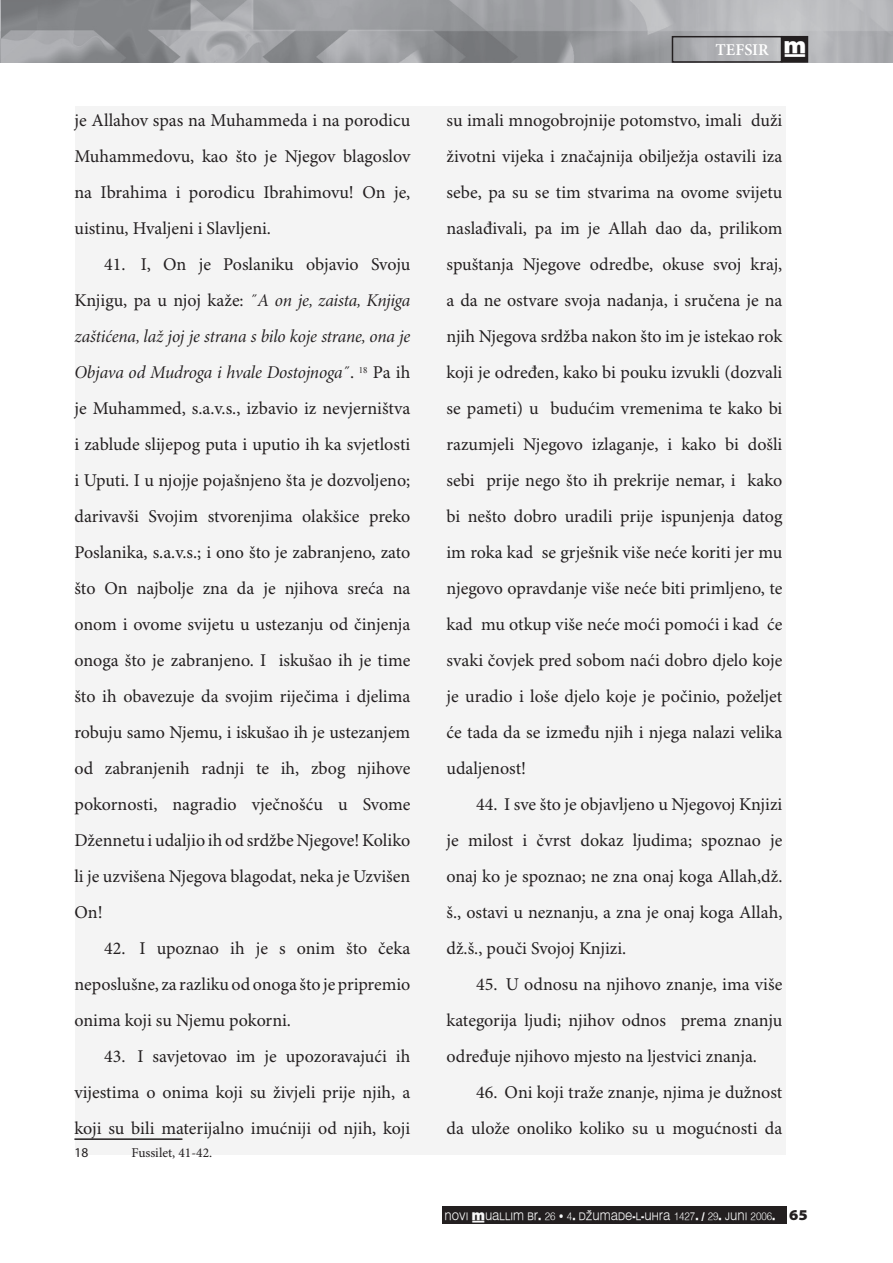
<style>
.page{position:relative;width:893px;height:1263px;background:#fff}
.page>*{position:absolute;margin:0;border:0;box-sizing:border-box;transform-origin:0 0}
.t1{font:18px/36px "Minion Pro";color:#231f20;text-align:justify}
.t2{font:18px/36px "Minion Pro It Subh";letter-spacing:-.01em;color:#231f20;text-align:justify}
.t3{font:600 16.5px "Minion Pro";color:#fff}
.t4{font:13.5px "Minion Pro";color:#231f20}
.t5{font:13.5px "Myriad Pro";color:#231f20}
.t6{font:10.8px "Muallim";color:#f9f9f9;scale:.91 1}
.s1{font-family:"Minion Pro"}
.s2{font-family:"Muallim";font-weight:400}
.s3{font-family:"Myriad Pro";font-weight:900;font-stretch:semi-expanded;font-size:15px;color:#231f20}
</style>
<div class="page">
<img style="left:0;top:0;width:893px;height:62px">
<div style="left:672px;top:36px;width:110px;height:27px;border:2px solid #231f20"></div>
<div style="left:782px;top:37px;width:25px;height:25px;background:#231f20"></div>
<div style="left:781px;top:36px;width:27px;height:27px;border:2px solid #231f20"></div>
<div style="left:442px;top:1205px;width:345px;height:18px;background:#231f20"></div>
<div style="left:75px;top:106px;width:711px;height:1049px;background:#f4f4f4"></div>
<hr style="left:74px;top:1138px;width:108px;height:2px;background:#231f20">
<p class="t1" style="left:74px;top:103px;width:337px">je Allahov spas na Muhammeda i na porodicu Muhammedovu, kao što je Njegov blagoslov na Ibrahima i porodicu Ibrahimovu! On je, uistinu, Hvaljeni i Slavljeni.</p>
<p class="t1" style="left:104px;top:247px;width:308px">41. I, On je Poslaniku objavio Svoju</p>
<p class="t2" style="left:74px;top:283px;width:337px"><span class="s1">Knjigu, pa u njoj kaže:</span> ˝A on je, zaista, Knjiga zaštićena, laž joj je strana s bilo koje strane, ona je Objava od Mudroga i hvale Dostojnoga˝<span class="s1">.</span> <sup>18</sup> <span class="s1">Pa ih</span></p>
<p class="t1" style="left:74px;top:391px;width:337px">je Muhammed, s.a.v.s., izbavio iz nevjerništva i zablude slijepog puta i uputio ih ka svjetlosti i Uputi. I u njojje pojašnjeno šta je dozvoljeno; darivavši Svojim stvorenjima olakšice preko Poslanika, s.a.v.s.; i ono što je zabranjeno, zato što On najbolje zna da je njihova sreća na onom i ovome svijetu u ustezanju od činjenja onoga što je zabranjeno. I iskušao ih je time što ih obavezuje da svojim riječima i djelima robuju samo Njemu, i iskušao ih je ustezanjem od zabranjenih radnji te ih, zbog njihove pokornosti, nagradio vječnošću u Svome Džennetu i udaljio ih od srdžbe Njegove! Koliko li je uzvišena Njegova blagodat, neka je Uzvišen On!</p>
<p class="t1" style="left:74px;top:931px;width:337px;text-indent:30px">42. I upoznao ih je s onim što čeka neposlušne, za razliku od onoga što je pripremio onima koji su Njemu pokorni.</p>
<p class="t1" style="left:74px;top:1039px;width:337px;text-indent:30px">43. I savjetovao im je upozoravajući ih vijestima o onima koji su živjeli prije njih, a koji su bili materijalno imućniji od njih, koji</p>
<p class="t5" style="left:74px;top:1144px;width:7px">18</p>
<p class="t4" style="left:132px;top:1144px;width:82px">Fussilet, 41-42.</p>
<p class="t3" style="left:715px;top:39px;width:92px">TEFSIR <span class="s2">†</span></p>
<p class="t1" style="left:446px;top:103px;width:337px">su imali mnogobrojnije potomstvo, imali duži životni vijeka i značajnija obilježja ostavili iza sebe, pa su se tim stvarima na ovome svijetu naslađivali, pa im je Allah dao da, prilikom spuštanja Njegove odredbe, okuse svoj kraj, a da ne ostvare svoja nadanja, i sručena je na njih Njegova srdžba nakon što im je istekao rok koji je određen, kako bi pouku izvukli (dozvali se pameti) u budućim vremenima te kako bi razumjeli Njegovo izlaganje, i kako bi došli sebi prije nego što ih prekrije nemar, i kako bi nešto dobro uradili prije ispunjenja datog im roka kad se grješnik više neće koriti jer mu njegovo opravdanje više neće biti primljeno, te kad mu otkup više neće moći pomoći i kad će svaki čovjek pred sobom naći dobro djelo koje je uradio i loše djelo koje je počinio, poželjet će tada da se između njih i njega nalazi velika udaljenost!</p>
<p class="t1" style="left:446px;top:787px;width:337px;text-indent:30px">44. I sve što je objavljeno u Njegovoj Knjizi je milost i čvrst dokaz ljudima; spoznao je onaj ko je spoznao; ne zna onaj koga Allah,dž. š., ostavi u neznanju, a zna je onaj koga Allah, dž.š., pouči Svojoj Knjizi.</p>
<p class="t1" style="left:446px;top:967px;width:337px;text-indent:30px">45. U odnosu na njihovo znanje, ima više kategorija ljudi; njihov odnos prema znanju određuje njihovo mjesto na ljestvici znanja.</p>
<p class="t1" style="left:446px;top:1075px;width:337px;text-align:right">46. Oni koji traže znanje, njima je dužnost<br>da ulože onoliko koliko su u mogućnosti da</p>
<p class="t6" style="left:445px;top:1209px;width:400px">NOVI †UALLIM BR. 26 • 4. DŽUMADE-L-UHRA 1427. / 29. JUNI 2006. <span class="s3">65</span></p>
</div>
